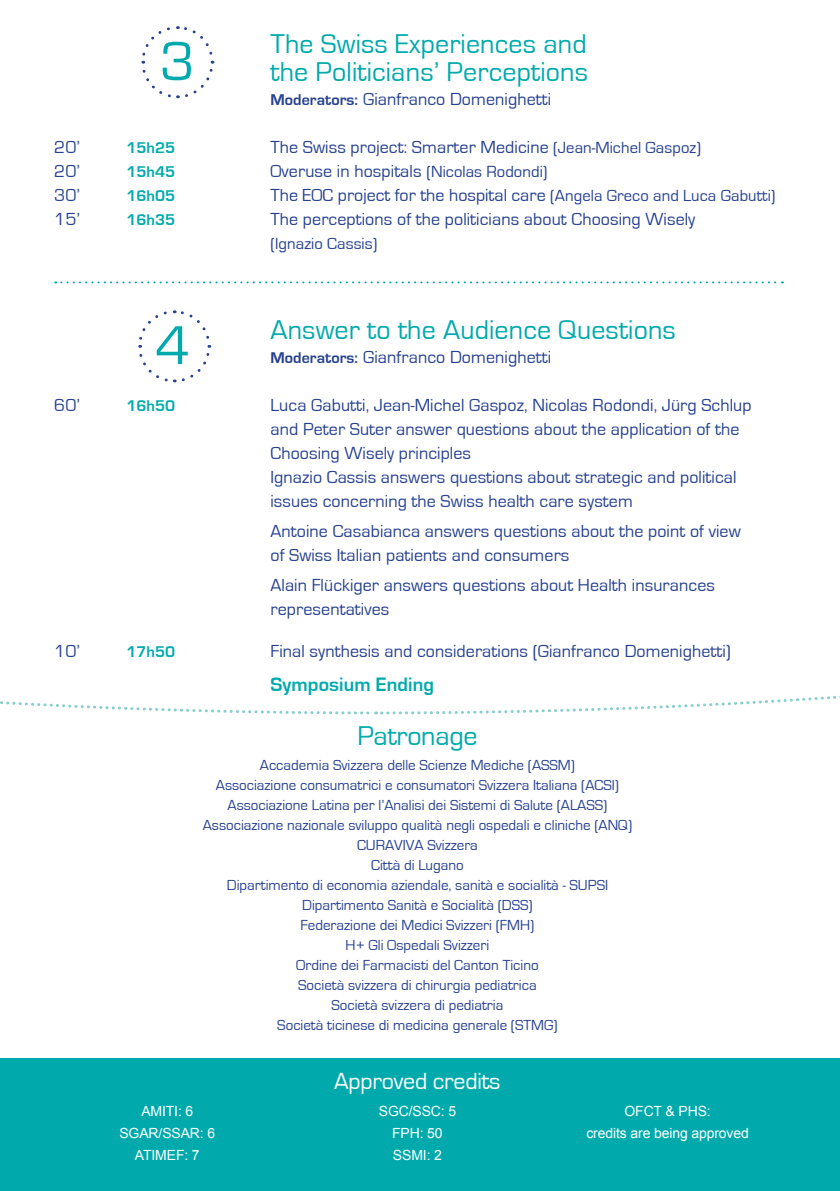
<style>
.page{position:relative;width:840px;height:1191px;background:#fff}
.page>*{position:absolute;margin:0;border:0;box-sizing:border-box;transform-origin:0 0}
.t1{font:56.8px "Eurostile";color:#00aaac}
.t2{font:28px/28px "Eurostile";letter-spacing:.005em;color:#00aaac}
.t3{font:24px "Eurostile";letter-spacing:-.01em;color:#fff}
.t4{font:700 20px "Eurostile";letter-spacing:.005em;color:#00aaac}
.t5{font:18px/24px "Eurostile";letter-spacing:.005em;color:#25408f}
.t6{font:16.6px "Eurostile";letter-spacing:.005em;color:#25408f}
.t7{font:700 16px "Eurostile";letter-spacing:.005em;color:#00aaac}
.t8{font:15px/20px "Eurostile";color:#25408f;text-align:center}
.t9{font:14px/22px "Arial";letter-spacing:-.01em;color:#fff;text-align:center}
.s1{font-weight:700;font-size:16px}
.s2{font-size:16.6px}
</style>
<div class="page">
<svg style="left:55px;top:281px;width:727px;height:2px"></svg>
<svg style="left:138px;top:310px;width:74px;height:73px"></svg>
<div style="left:0;top:1058px;width:839px;height:133px;background:#00aaac"></div>
<h1 class="t1" style="left:160px;top:31px;width:36px">3</h1>
<h2 class="t2" style="left:270px;top:31px;width:319px">The Swiss Experiences and the Politicians’ Perceptions</h2>
<p class="t5" style="left:270px;top:88px;width:282px"><span class="s1">Moderators:</span> Gianfranco Domenighetti</p>
<p class="t5" style="left:54px;top:136px;width:27px">20’</p>
<p class="t7" style="left:126px;top:139px;width:50px">15h25</p>
<p class="t5" style="left:270px;top:136px;width:431px">The Swiss project: Smarter Medicine <span class="s2">(Jean-Michel Gaspoz)</span></p>
<p class="t5" style="left:54px;top:160px;width:27px">20’</p>
<p class="t7" style="left:126px;top:163px;width:50px">15h45</p>
<p class="t5" style="left:270px;top:160px;width:278px">Overuse in hospitals <span class="s2">(Nicolas Rodondi)</span></p>
<p class="t5" style="left:54px;top:184px;width:27px">30’</p>
<p class="t7" style="left:126px;top:187px;width:50px">16h05</p>
<p class="t5" style="left:270px;top:184px;width:506px">The EOC project for the hospital care <span class="s2">(Angela Greco and Luca Gabutti)</span></p>
<p class="t5" style="left:54px;top:208px;width:27px">15’</p>
<p class="t7" style="left:126px;top:211px;width:50px">16h35</p>
<p class="t5" style="left:270px;top:208px;width:426px">The perceptions of the politicians about Choosing Wisely</p>
<p class="t6" style="left:270px;top:235px;width:108px">(Ignazio Cassis)</p>
<h1 class="t1" style="left:155px;top:315px;width:36px">4</h1>
<h2 class="t2" style="left:270px;top:317px;width:406px">Answer to the Audience Questions</h2>
<p class="t5" style="left:270px;top:346px;width:282px"><span class="s1">Moderators:</span> Gianfranco Domenighetti</p>
<p class="t5" style="left:54px;top:394px;width:27px">60’</p>
<p class="t7" style="left:126px;top:397px;width:50px">16h50</p>
<p class="t5" style="left:270px;top:394px;width:482px">Luca Gabutti, Jean-Michel Gaspoz, Nicolas Rodondi, Jürg Schlup and Peter Suter answer questions about the application of the Choosing Wisely principles<br>Ignazio Cassis answers questions about strategic and political issues concerning the Swiss health care system</p>
<p class="t5" style="left:270px;top:520px;width:471px">Antoine Casabianca answers questions about the point of view of Swiss Italian patients and consumers</p>
<p class="t5" style="left:270px;top:574px;width:446px">Alain Flückiger answers questions about Health insurances representatives</p>
<p class="t5" style="left:54px;top:640px;width:27px">10’</p>
<p class="t7" style="left:126px;top:643px;width:50px">17h50</p>
<p class="t5" style="left:270px;top:640px;width:461px">Final synthesis and considerations (Gianfranco Domenighetti)</p>
<p class="t4" style="left:270px;top:674px;width:165px">Symposium Ending</p>
<h2 class="t2" style="left:357px;top:722px;width:122px">Patronage</h2>
<p class="t8" style="left:203px;top:755px;width:430px">Accademia Svizzera delle Scienze Mediche (ASSM)<br>Associazione consumatrici e consumatori Svizzera Italiana (ACSI)<br>Associazione Latina per l’Analisi dei Sistemi di Salute (ALASS)<br>Associazione nazionale sviluppo qualità negli ospedali e cliniche (ANQ)<br>CURAVIVA Svizzera<br>Città di Lugano<br>Dipartimento di economia aziendale, sanità e socialità - SUPSI Dipartimento Sanità e Socialità (DSS)<br>Federazione dei Medici Svizzeri (FMH)<br>H+ Gli Ospedali Svizzeri<br>Ordine dei Farmacisti del Canton Ticino<br>Società svizzera di chirurgia pediatrica<br>Società svizzera di pediatria<br>Società ticinese di medicina generale (STMG)</p>
<h3 class="t3" style="left:334px;top:1068px;width:168px">Approved credits</h3>
<p class="t9" style="left:119px;top:1100px;width:97px">AMITI: 6<br>SGAR/SSAR: 6<br>ATIMEF: 7</p>
<p class="t9" style="left:378px;top:1100px;width:79px">SGC/SSC: 5<br>FPH: 50<br>SSMI: 2</p>
<p class="t9" style="left:586px;top:1100px;width:164px">OFCT &amp; PHS:<br>credits are being approved</p>
</div>
